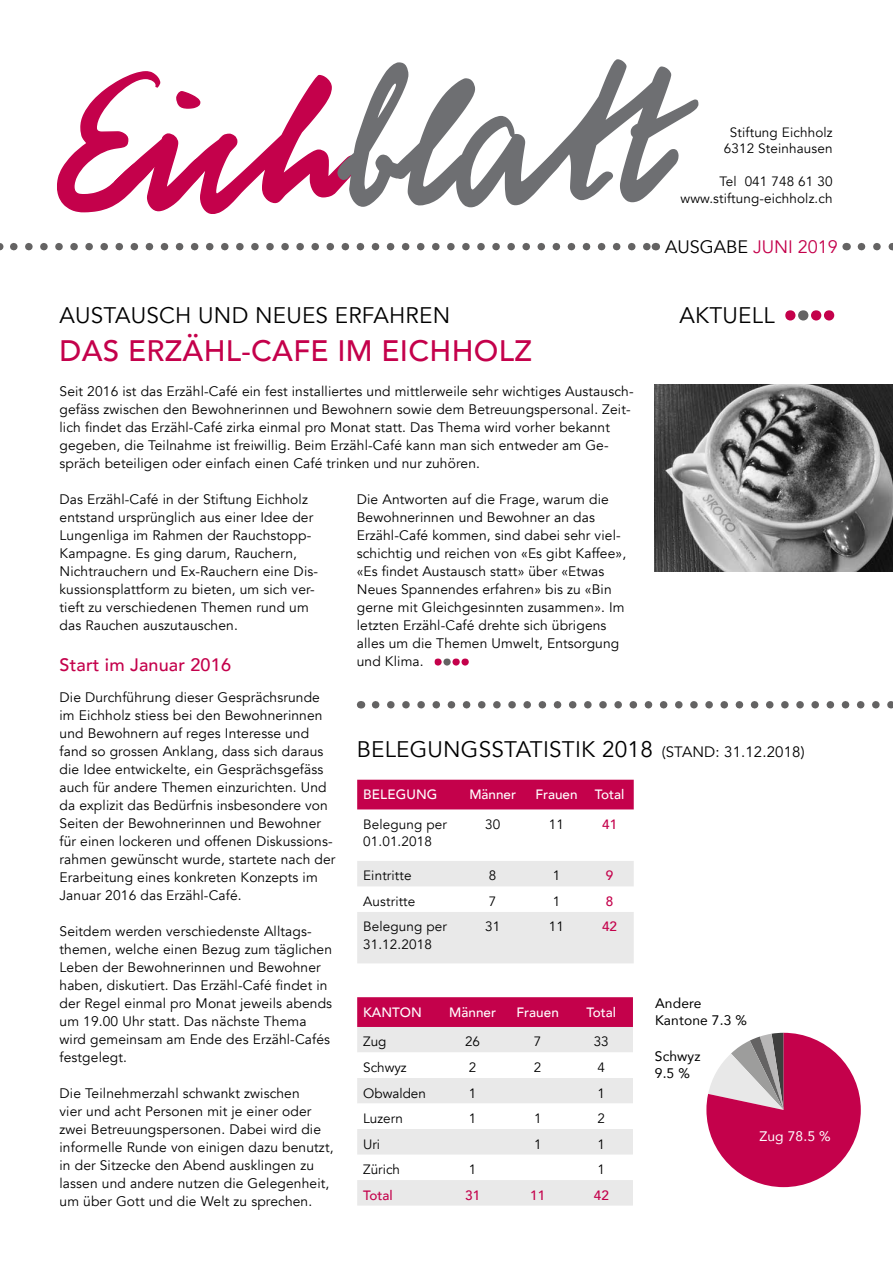
<style>
.page{position:relative;width:893px;height:1263px;background:#fff}
.page>*{position:absolute;margin:0;border:0;box-sizing:border-box;transform-origin:0 0}
.t1{font:500 29.55px "Avenir";letter-spacing:.01em;color:#c4014b}
.t2{font:22.5px "Avenir";letter-spacing:.01em;color:#000}
.t3{font:500 18px "Avenir";letter-spacing:.01em;color:#c4014b}
.t4{font:18px "Avenir";color:#c4014b}
.t5{font:13.8px/18px "Avenir";letter-spacing:.01em;color:#000}
.t6{font:13.8px/17.1px "Avenir";letter-spacing:.01em;color:#000}
.t7{font:13.8px "Avenir";color:#fff}
.t8{font:13.5px/16.5px "Avenir";letter-spacing:.01em;color:#000}
.t9{font:500 13.5px "Avenir";color:#fff}
.t10{font:500 13.5px "Avenir";color:#c4014b}
.s1{color:#000}
.s2{font-size:15px}
</style>
<div class="page">
<div style="left:811px;top:310px;width:10px;height:10px;background:#c4014b;border-radius:50%"></div>
<div style="left:798px;top:310px;width:10px;height:10px;background:#646363;border-radius:50%"></div>
<div style="left:785px;top:310px;width:10px;height:10px;background:#c4014b;border-radius:50%"></div>
<div style="left:824px;top:310px;width:10px;height:10px;background:#c4014b;border-radius:50%"></div>
<svg style="left:14px;top:243px;width:634px;height:7px"></svg>
<svg style="left:861px;top:243px;width:32px;height:7px"></svg>
<svg style="left:57px;top:59px;width:641px;height:155px"></svg>
<img style="left:654px;top:384px;width:239px;height:187px">
<div style="left:357px;top:780px;width:277px;height:29px;background:#c4014b"></div>
<svg style="left:357px;top:861px;width:277px;height:102px"></svg>
<div style="left:357px;top:997px;width:276px;height:30px;background:#c4014b"></div>
<svg style="left:357px;top:1027px;width:276px;height:178px;fill:#e9e9e9"></svg>
<svg style="left:357px;top:1052px;width:276px;height:77px"></svg>
<svg style="left:706px;top:1033px;width:155px;height:154px"></svg>
<svg style="left:376px;top:701px;width:517px;height:7px"></svg>
<div style="left:452px;top:658px;width:8px;height:7px;background:#c4014b;border-radius:50%"></div>
<div style="left:443px;top:658px;width:8px;height:7px;background:#646363;border-radius:50%"></div>
<div style="left:434px;top:658px;width:8px;height:7px;background:#c4014b;border-radius:50%"></div>
<div style="left:461px;top:658px;width:8px;height:7px;background:#c4014b;border-radius:50%"></div>
<p class="t8" style="left:724px;top:124px;width:110px;text-align:center">Stiftung Eichholz<br>6312 Steinhausen</p>
<p class="t8" style="left:680px;top:174px;width:154px;text-align:right">Tel 041 748 61 30 www.stiftung-eichholz.ch</p>
<h2 class="t2" style="left:60px;top:302px;width:392px">AUSTAUSCH UND NEUES ERFAHREN</h2>
<h1 class="t1" style="left:60px;top:325px;width:474px">DAS ERZÄHL-CAFE IM EICHHOLZ</h1>
<p class="t5" style="left:60px;top:383px;width:576px">Seit 2016 ist das Erzähl-Café ein fest installiertes und mittlerweile sehr wichtiges Austausch&shy;gefäss zwischen den Bewohnerinnen und Bewohnern sowie dem Betreuungspersonal. Zeit&shy;lich findet das Erzähl-Café zirka einmal pro Monat statt. Das Thema wird vorher bekannt gegeben, die Teilnahme ist freiwillig. Beim Erzähl-Café kann man sich entweder am Ge&shy;spräch beteiligen oder einfach einen Café trinken und nur zuhören.</p>
<h3 class="t4" style="left:665px;top:236px;width:174px"><span class="s1">AUSGABE</span> JUNI 2019</h3>
<h2 class="t2" style="left:679px;top:302px;width:97px">AKTUELL</h2>
<p class="t5" style="left:60px;top:491px;width:260px">Das Erzähl-Café in der Stiftung Eichholz entstand ursprünglich aus einer Idee der Lungenliga im Rahmen der Rauchstopp-Kampagne. Es ging darum, Rauchern, Nichtrauchern und Ex-Rauchern eine Dis&shy;kussionsplattform zu bieten, um sich ver&shy;tieft zu verschiedenen Themen rund um das Rauchen auszutauschen.</p>
<h3 class="t3" style="left:60px;top:649px;width:173px">Start im Januar 2016</h3>
<p class="t5" style="left:60px;top:689px;width:277px">Die Durchführung dieser Gesprächsrunde im Eichholz stiess bei den Bewohnerinnen und Bewohnern auf reges Interesse und fand so grossen Anklang, dass sich daraus die Idee entwickelte, ein Gesprächsgefäss auch für andere Themen einzurichten. Und da explizit das Bedürfnis insbesondere von Seiten der Bewohnerinnen und Bewohner für einen lockeren und offenen Diskussions&shy;rahmen gewünscht wurde, startete nach der Erarbeitung eines konkreten Konzepts im Januar 2016 das Erzähl-Café.</p>
<p class="t5" style="left:60px;top:923px;width:274px">Seitdem werden verschiedenste Alltags&shy;themen, welche einen Bezug zum täglichen Leben der Bewohnerinnen und Bewohner haben, diskutiert. Das Erzähl-Café findet in der Regel einmal pro Monat jeweils abends um 19.00 Uhr statt. Das nächste Thema wird gemeinsam am Ende des Erzähl-Cafés festgelegt.</p>
<p class="t5" style="left:60px;top:1085px;width:276px">Die Teilnehmerzahl schwankt zwischen<br>vier und acht Personen mit je einer oder zwei Betreuungspersonen. Dabei wird die informelle Runde von einigen dazu benutzt, in der Sitzecke den Abend ausklingen zu lassen und andere nutzen die Gelegenheit, um über Gott und die Welt zu sprechen.</p>
<p class="t5" style="left:357px;top:490px;width:271px">Die Antworten auf die Frage, warum die Bewohnerinnen und Bewohner an das Erzähl-Café kommen, sind dabei sehr viel&shy;schichtig und reichen von «Es gibt Kaffee», «Es findet Austausch statt» über «Etwas Neues Spannendes erfahren» bis zu «Bin gerne mit Gleichgesinnten zusammen». Im letzten Erzähl-Café drehte sich übrigens alles um die Themen Umwelt, Entsorgung und Klima.</p>
<h2 class="t2" style="left:357px;top:736px;width:449px">BELEGUNGSSTATISTIK 2018 <span class="s2">(STAND: 31.12.2018)</span></h2>
<p class="t9" style="left:363px;top:783px;width:76px">BELEGUNG</p>
<p class="t9" style="left:469px;top:783px;width:48px">Männer</p>
<p class="t9" style="left:535px;top:783px;width:44px">Frauen</p>
<p class="t9" style="left:595px;top:783px;width:31px">Total</p>
<p class="t8" style="left:363px;top:816px;width:85px;line-height:17.1px">Belegung per<br>01.01.2018</p>
<p class="t8" style="left:485px;top:816px;width:17px">30</p>
<p class="t8" style="left:549px;top:816px;width:17px">11</p>
<p class="t10" style="left:602px;top:812px;width:17px">41</p>
<p class="t8" style="left:363px;top:868px;width:50px">Eintritte</p>
<p class="t8" style="left:489px;top:868px;width:9px">8</p>
<p class="t8" style="left:553px;top:868px;width:9px">1</p>
<p class="t10" style="left:606px;top:864px;width:9px">9</p>
<p class="t8" style="left:363px;top:893px;width:54px">Austritte</p>
<p class="t8" style="left:489px;top:893px;width:9px">7</p>
<p class="t8" style="left:553px;top:893px;width:9px">1</p>
<p class="t10" style="left:606px;top:889px;width:9px">8</p>
<p class="t8" style="left:363px;top:918px;width:85px;line-height:17.1px">Belegung per<br>31.12.2018</p>
<p class="t8" style="left:485px;top:919px;width:17px">31</p>
<p class="t8" style="left:549px;top:919px;width:17px">11</p>
<p class="t10" style="left:602px;top:915px;width:17px">42</p>
<p class="t9" style="left:363px;top:1000px;width:60px">KANTON</p>
<p class="t9" style="left:449px;top:1000px;width:48px">Männer</p>
<p class="t9" style="left:517px;top:1000px;width:44px">Frauen</p>
<p class="t9" style="left:586px;top:1000px;width:31px">Total</p>
<p class="t8" style="left:363px;top:1034px;width:25px">Zug</p>
<p class="t8" style="left:465px;top:1034px;width:17px">26</p>
<p class="t8" style="left:534px;top:1034px;width:9px">7</p>
<p class="t8" style="left:594px;top:1034px;width:17px">33</p>
<p class="t8" style="left:363px;top:1059px;width:45px">Schwyz</p>
<p class="t8" style="left:469px;top:1059px;width:9px">2</p>
<p class="t8" style="left:534px;top:1059px;width:9px">2</p>
<p class="t8" style="left:597px;top:1059px;width:9px">4</p>
<p class="t8" style="left:363px;top:1085px;width:64px">Obwalden</p>
<p class="t8" style="left:469px;top:1085px;width:9px">1</p>
<p class="t8" style="left:598px;top:1085px;width:9px">1</p>
<p class="t8" style="left:363px;top:1110px;width:41px">Luzern</p>
<p class="t8" style="left:469px;top:1110px;width:9px">1</p>
<p class="t8" style="left:534px;top:1110px;width:9px">1</p>
<p class="t8" style="left:598px;top:1110px;width:9px">2</p>
<p class="t8" style="left:363px;top:1136px;width:18px">Uri</p>
<p class="t8" style="left:534px;top:1136px;width:9px">1</p>
<p class="t8" style="left:598px;top:1136px;width:9px">1</p>
<p class="t8" style="left:363px;top:1161px;width:38px">Zürich</p>
<p class="t8" style="left:469px;top:1161px;width:9px">1</p>
<p class="t8" style="left:598px;top:1161px;width:9px">1</p>
<p class="t10" style="left:363px;top:1183px;width:31px">Total</p>
<p class="t10" style="left:465px;top:1183px;width:17px">31</p>
<p class="t10" style="left:530px;top:1183px;width:17px">11</p>
<p class="t10" style="left:594px;top:1183px;width:17px">42</p>
<p class="t6" style="left:655px;top:994px;width:93px">Andere<br>Kantone 7.3 %</p>
<p class="t6" style="left:655px;top:1047px;width:47px">Schwyz<br>9.5 %</p>
<p class="t7" style="left:759px;top:1125px;width:73px">Zug 78.5 %</p>
</div>
